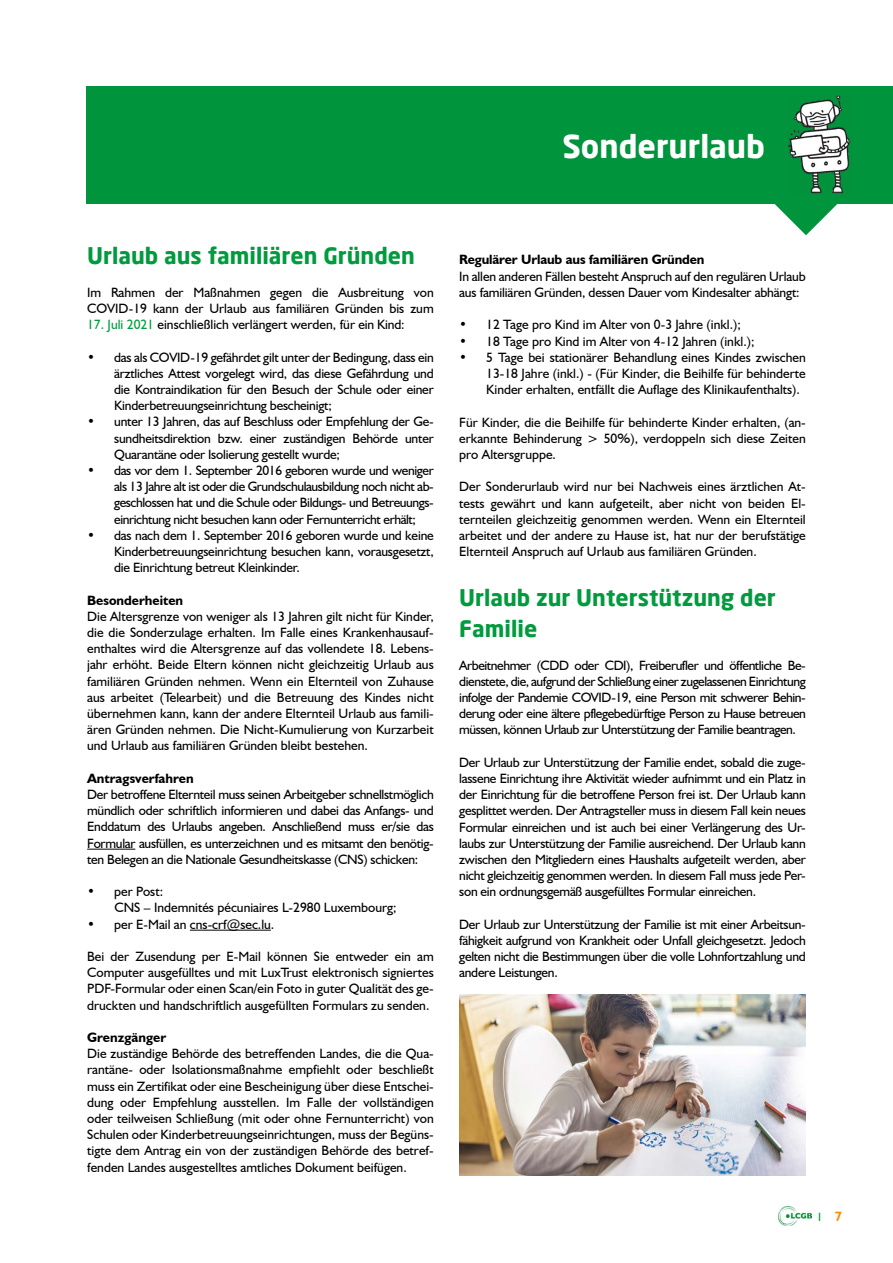
<style>
.page{position:relative;width:893px;height:1263px;background:#fff}
.page>*{position:absolute;margin:0;border:0;box-sizing:border-box;transform-origin:0 0}
.t1{font:700 31.5px "Neo Sans";color:#fff}
.t2{font:700 22.5px/31.5px "Neo Sans";color:#009b3e}
.t3{font:13.5px/16.2px "Humanist 521 BT";color:#000;text-align:justify}
.t4{font:700 13.5px "Humanist 521 BT";color:#000}
.t5{font:12px "Humanist 521 BT";color:#009b3e}
.s1{color:#009b3e}
.s2{font-weight:700;font-size:13.5px;color:#f39200}
</style>
<div class="page">
<img style="left:779px;top:1206px;width:32px;height:19px">
<hr style="left:87px;top:849px;width:48px;height:1px;background:#000">
<hr style="left:190px;top:930px;width:81px;height:1px;background:#000">
<div style="left:87px;top:87px;width:806px;height:117px;background:#00943c"></div>
<svg style="left:774px;top:193px;width:64px;height:42px"></svg>
<img style="left:789px;top:96px;width:61px;height:97px">
<img style="left:459px;top:994px;width:347px;height:182px">
<h1 class="t1" style="left:562px;top:126px;width:204px">Sonderurlaub</h1>
<h2 class="t2" style="left:87px;top:240px;width:329px">Urlaub aus familiären Gründen</h2>
<p class="t3" style="left:87px;top:284px;width:348px">Im Rahmen der Maßnahmen gegen die Ausbreitung von<br>COVID-19 kann der Urlaub aus familiären Gründen bis zum</p>
<p class="t3" style="left:87px;top:316px;width:319px"><span class="s1">17. Juli 2021</span> einschließlich verlängert werden, für ein Kind:</p>
<p class="t3" style="left:114px;top:349px;width:321px;text-indent:-27px">• das als COVID-19 gefährdet gilt unter der Bedingung, dass ein ärztliches Attest vorgelegt wird, das diese Gefährdung und die Kontraindikation für den Besuch der Schule oder einer Kinderbetreuungseinrichtung bescheinigt;</p>
<p class="t3" style="left:114px;top:413px;width:321px;text-indent:-27px">• unter 13 Jahren, das auf Beschluss oder Empfehlung der Ge&shy;sundheitsdirektion bzw. einer zuständigen Behörde unter Quarantäne oder Isolierung gestellt wurde;</p>
<p class="t3" style="left:114px;top:462px;width:321px;text-indent:-27px">• das vor dem 1. September 2016 geboren wurde und weniger als 13 Jahre alt ist oder die Grundschulausbildung noch nicht ab&shy;geschlossen hat und die Schule oder Bildungs- und Betreuungs&shy;einrichtung nicht besuchen kann oder Fernunterricht erhält;</p>
<p class="t3" style="left:114px;top:527px;width:321px;text-indent:-27px">• das nach dem 1. September 2016 geboren wurde und keine Kinderbetreuungseinrichtung besuchen kann, vorausgesetzt, die Einrichtung betreut Kleinkinder.</p>
<p class="t4" style="left:87px;top:592px;width:98px">Besonderheiten</p>
<p class="t3" style="left:87px;top:608px;width:348px">Die Altersgrenze von weniger als 13 Jahren gilt nicht für Kinder, die die Sonderzulage erhalten. Im Falle eines Krankenhausauf&shy;enthaltes wird die Altersgrenze auf das vollendete 18. Lebens&shy;jahr erhöht. Beide Eltern können nicht gleichzeitig Urlaub aus familiären Gründen nehmen. Wenn ein Elternteil von Zuhause aus arbeitet (Telearbeit) und die Betreuung des Kindes nicht übernehmen kann, kann der andere Elternteil Urlaub aus famili&shy;ären Gründen nehmen. Die Nicht-Kumulierung von Kurzarbeit und Urlaub aus familiären Gründen bleibt bestehen.</p>
<p class="t4" style="left:87px;top:770px;width:108px">Antragsverfahren</p>
<p class="t3" style="left:87px;top:786px;width:348px">Der betroffene Elternteil muss seinen Arbeitgeber schnellstmöglich mündlich oder schriftlich informieren und dabei das Anfangs- und Enddatum des Urlaubs angeben. Anschließend muss er/sie das Formular ausfüllen, es unterzeichnen und es mitsamt den benötig&shy;ten Belegen an die Nationale Gesundheitskasse (CNS) schicken:</p>
<p class="t3" style="left:114px;top:883px;width:284px;text-indent:-27px">• per Post:<br>CNS – Indemnités pécuniaires L-2980 Luxembourg;</p>
<p class="t3" style="left:87px;top:916px;width:189px">• per E-Mail an cns-crf@sec.lu.</p>
<p class="t3" style="left:87px;top:948px;width:348px">Bei der Zusendung per E-Mail können Sie entweder ein am Computer ausgefülltes und mit LuxTrust elektronisch signiertes PDF-Formular oder einen Scan/ein Foto in guter Qualität des ge&shy;druckten und handschriftlich ausgefüllten Formulars zu senden.</p>
<p class="t4" style="left:87px;top:1029px;width:81px">Grenzgänger</p>
<p class="t3" style="left:87px;top:1045px;width:348px">Die zuständige Behörde des betreffenden Landes, die die Qua&shy;rantäne- oder Isolationsmaßnahme empfiehlt oder beschließt muss ein Zertifikat oder eine Bescheinigung über diese Entschei&shy;dung oder Empfehlung ausstellen. Im Falle der vollständigen oder teilweisen Schließung (mit oder ohne Fernunterricht) von Schulen oder Kinderbetreuungseinrichtungen, muss der Begüns&shy;tigte dem Antrag ein von der zuständigen Behörde des betref&shy;fenden Landes ausgestelltes amtliches Dokument beifügen.</p>
<p class="t4" style="left:459px;top:251px;width:247px">Regulärer Urlaub aus familiären Gründen</p>
<p class="t3" style="left:459px;top:268px;width:348px">In allen anderen Fällen besteht Anspruch auf den regulären Urlaub aus familiären Gründen, dessen Dauer vom Kindesalter abhängt:</p>
<p class="t3" style="left:459px;top:316px;width:283px">• 12 Tage pro Kind im Alter von 0-3 Jahre (inkl.);</p>
<p class="t3" style="left:459px;top:332px;width:297px">• 18 Tage pro Kind im Alter von 4-12 Jahren (inkl.);</p>
<p class="t3" style="left:486px;top:349px;width:321px;text-indent:-27px">• 5 Tage bei stationärer Behandlung eines Kindes zwischen 13-18 Jahre (inkl.) - (Für Kinder, die Beihilfe für behinderte Kinder erhalten, entfällt die Auflage des Klinikaufenthalts).</p>
<p class="t3" style="left:459px;top:413px;width:348px">Für Kinder, die die Beihilfe für behinderte Kinder erhalten, (an&shy;erkannte Behinderung &gt; 50%), verdoppeln sich diese Zeiten pro Altersgruppe.</p>
<p class="t3" style="left:459px;top:478px;width:348px">Der Sonderurlaub wird nur bei Nachweis eines ärztlichen At&shy;tests gewährt und kann aufgeteilt, aber nicht von beiden El&shy;ternteilen gleichzeitig genommen werden. Wenn ein Elternteil arbeitet und der andere zu Hause ist, hat nur der berufstätige Elternteil Anspruch auf Urlaub aus familiären Gründen.</p>
<h2 class="t2" style="left:459px;top:581px;width:318px">Urlaub zur Unterstützung der<br>Familie</h2>
<p class="t3" style="left:459px;top:656px;width:348px">Arbeitnehmer (CDD oder CDI), Freiberufler und öffentliche Be&shy;dienstete, die, aufgrund der Schließung einer zugelassenen Einrichtung infolge der Pandemie COVID-19, eine Person mit schwerer Behin&shy;derung oder eine ältere pflegebedürftige Person zu Hause betreuen müssen, können Urlaub zur Unterstützung der Familie beantragen.</p>
<p class="t3" style="left:459px;top:754px;width:348px">Der Urlaub zur Unterstützung der Familie endet, sobald die zuge&shy;lassene Einrichtung ihre Aktivität wieder aufnimmt und ein Platz in der Einrichtung für die betroffene Person frei ist. Der Urlaub kann gesplittet werden. Der Antragsteller muss in diesem Fall kein neues Formular einreichen und ist auch bei einer Verlängerung des Ur&shy;laubs zur Unterstützung der Familie ausreichend. Der Urlaub kann zwischen den Mitgliedern eines Haushalts aufgeteilt werden, aber nicht gleichzeitig genommen werden. In diesem Fall muss jede Per&shy;son ein ordnungsgemäß ausgefülltes Formular einreichen.</p>
<p class="t3" style="left:459px;top:916px;width:348px">Der Urlaub zur Unterstützung der Familie ist mit einer Arbeitsun&shy;fähigkeit aufgrund von Krankheit oder Unfall gleichgesetzt. Jedoch gelten nicht die Bestimmungen über die volle Lohnfortzahlung und andere Leistungen.</p>
<p class="t5" style="left:818px;top:1209px;width:26px">I <span class="s2">7</span></p>
</div>
